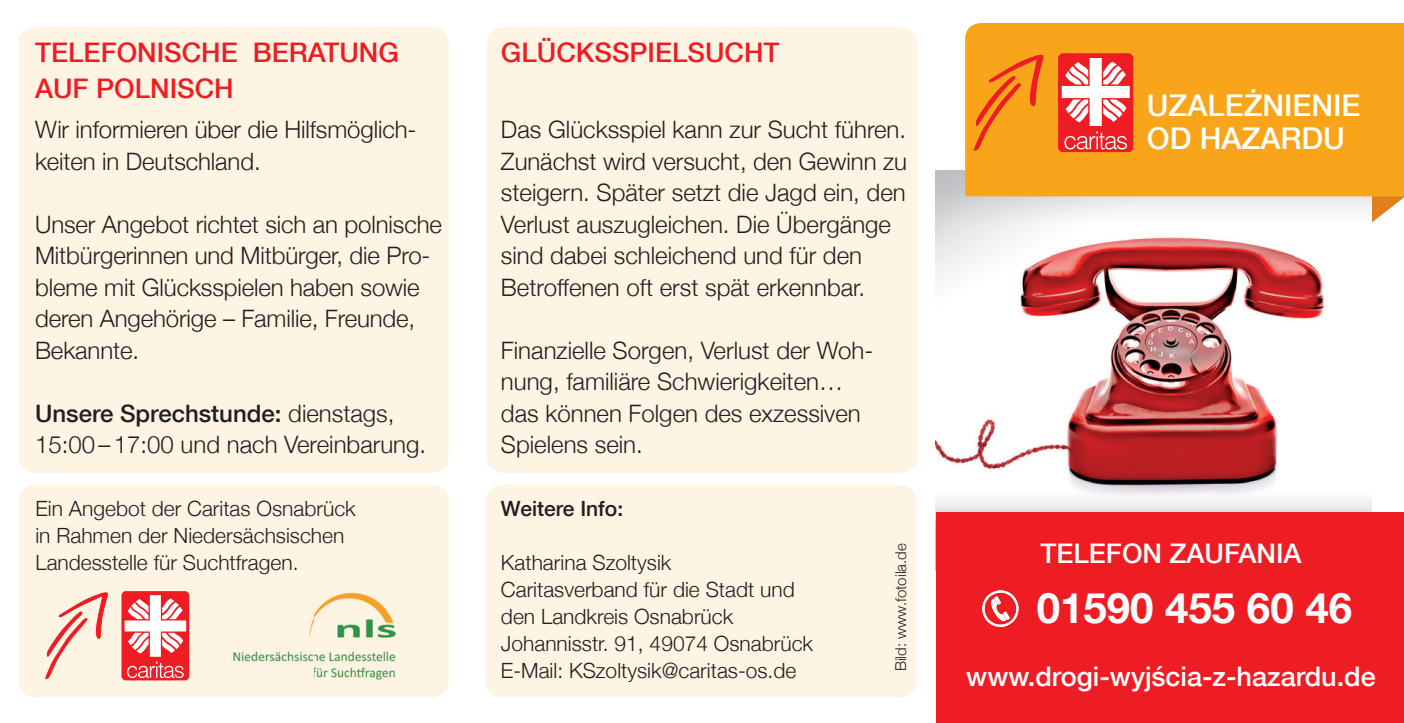
<style>
.page{position:relative;width:1404px;height:723px;background:#fff}
.page>*{position:absolute;margin:0;border:0;box-sizing:border-box;transform-origin:0 0}
.t1{font:700 42px "Helvetica Neue";color:#fff}
.t2{font:500 30px/33px "Helvetica Neue";color:#fff}
.t3{font:500 27px/36px "Helvetica Neue";color:#ee1d23}
.t4{font:500 27px "Helvetica Neue";color:#fff}
.t5{font:300 24px/31.5px "Helvetica Neue";color:#231f20}
.t6{font:300 21px/27px "Helvetica Neue";color:#231f20}
.t7{font:500 21px "Helvetica Neue";color:#231f20}
.t8{font:300 15px "Helvetica Neue";color:#231f20}
.s1{font-weight:500}
</style>
<div class="page">
<svg style="left:1370px;top:196px;width:33px;height:27px"></svg>
<img style="left:935px;top:170px;width:435px;height:401px">
<div style="left:965px;top:23px;width:438px;height:173px;background:#f9a51b"></div>
<div style="left:936px;top:512px;width:467px;height:211px;background:#ee1d23"></div>
<div style="left:1058px;top:53px;width:74px;height:99px;background:#ee1d23;border-radius:5px"></div>
<svg style="left:1061px;top:58px;width:68px;height:91px"></svg>
<svg style="left:974px;top:55px;width:69px;height:96px;background:#f78d1c"></svg>
<svg style="left:982px;top:590px;width:36px;height:37px"></svg>
<div style="left:485px;top:485px;width:431px;height:212px;background:#fef4e4;border-radius:17px"></div>
<div style="left:18px;top:485px;width:431px;height:212px;background:#fef4e4;border-radius:17px"></div>
<div style="left:18px;top:27px;width:431px;height:446px;background:#fef4e4;border-radius:17px"></div>
<div style="left:486px;top:27px;width:431px;height:446px;background:#fef4e4;border-radius:17px"></div>
<img style="left:233px;top:592px;width:164px;height:88px">
<div style="left:121px;top:591px;width:68px;height:89px;background:#ee1d23;border-radius:4px"></div>
<svg style="left:125px;top:595px;width:61px;height:83px"></svg>
<svg style="left:46px;top:592px;width:62px;height:87px"></svg>
<p class="t3" style="left:35px;top:34px;width:365px">TELEFONISCHE BERATUNG<br>AUF POLNISCH</p>
<p class="t5" style="left:35px;top:113px;width:383px">Wir informieren über die Hilfsmöglich&shy;keiten in Deutschland.</p>
<p class="t5" style="left:35px;top:208px;width:408px">Unser Angebot richtet sich an polnische Mitbürgerinnen und Mitbürger, die Pro&shy;bleme mit Glücksspielen haben sowie deren Angehörige – Familie, Freunde, Bekannte.</p>
<p class="t5" style="left:35px;top:397px;width:392px"><span class="s1">Unsere Sprechstunde:</span> dienstags,<br>15:00 –17:00 und nach Vereinbarung.</p>
<p class="t6" style="left:35px;top:495px;width:322px">Ein Angebot der Caritas Osnabrück in Rahmen der Niedersächsischen<br>Landesstelle für Suchtfragen.</p>
<p class="t3" style="left:501px;top:34px;width:280px">GLÜCKSSPIELSUCHT</p>
<p class="t5" style="left:501px;top:113px;width:407px">Das Glücksspiel kann zur Sucht führen.<br>Zunächst wird versucht, den Gewinn zu steigern. Später setzt die Jagd ein, den Verlust auszugleichen. Die Übergänge sind dabei schleichend und für den Betroffenen oft erst spät erkennbar.</p>
<p class="t5" style="left:501px;top:334px;width:374px">Finanzielle Sorgen, Verlust der Woh&shy;nung, familiäre Schwierigkeiten… das können Folgen des exzessiven<br>Spielens sein.</p>
<p class="t7" style="left:501px;top:496px;width:124px">Weitere Info:</p>
<p class="t6" style="left:501px;top:548px;width:313px">Katharina Szoltysik<br>Caritasverband für die Stadt und den Landkreis Osnabrück<br>Johannisstr. 91, 49074 Osnabrück<br>E-Mail: KSzoltysik@caritas-os.de</p>
<p class="t8" style="left:891px;top:671px;width:130px;rotate:-90deg">Bild: www.fotoila.de</p>
<p class="t2" style="left:1146px;top:88px;width:215px">UZALEŻNIENIE<br>OD HAZARDU</p>
<p class="t4" style="left:1040px;top:537px;width:263px">TELEFON ZAUFANIA</p>
<h1 class="t1" style="left:1036px;top:582px;width:317px">01590 455 60 46</h1>
<p class="t4" style="left:966px;top:660px;width:411px">www.drogi-wyjścia-z-hazardu.de</p>
</div>
